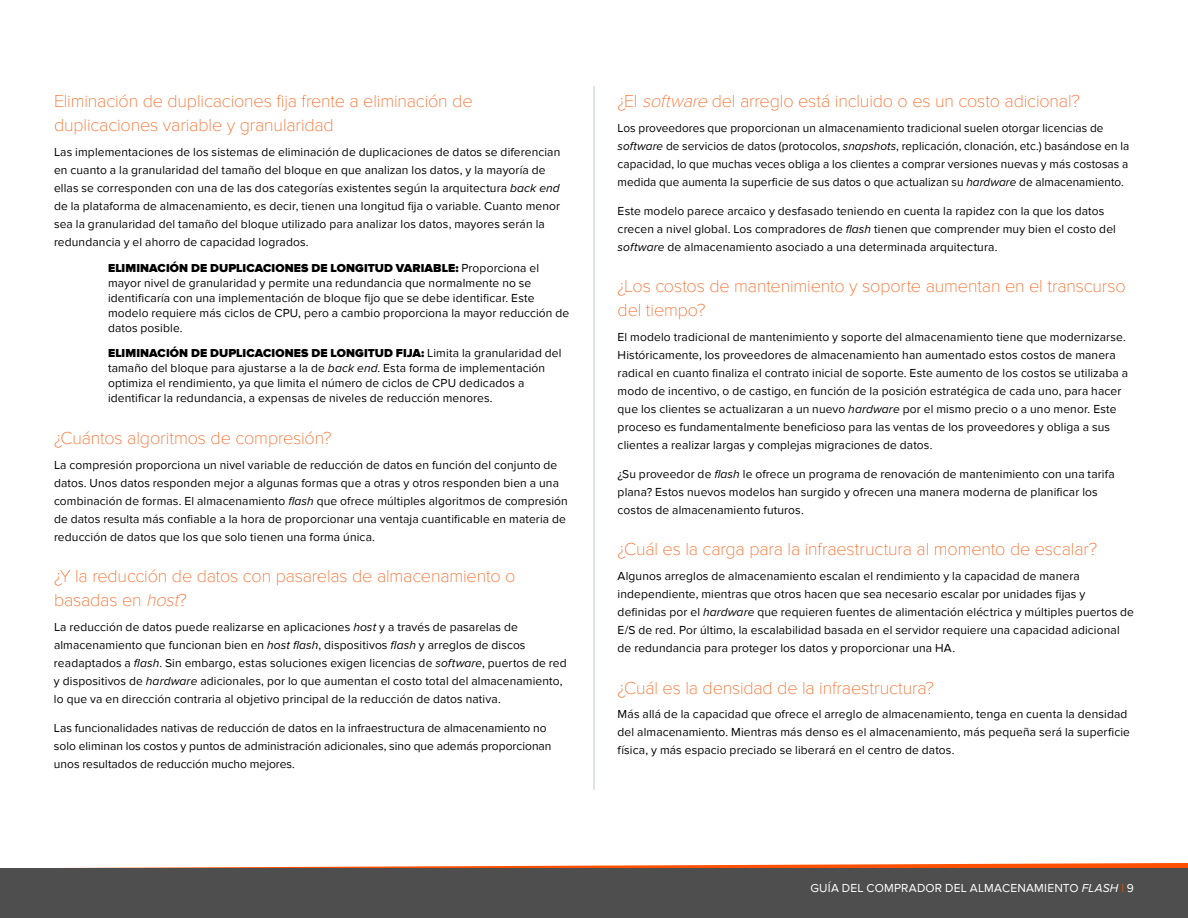
<style>
.page{position:relative;width:1188px;height:918px;background:#fff}
.page>*{position:absolute;margin:0;border:0;box-sizing:border-box;transform-origin:0 0}
.t1{font:100 18px/24px "Proxima Nova T";letter-spacing:-.01em;color:#fe5000}
.t2{font:12px/18px "Proxima Nova";letter-spacing:.01em;color:#000}
.t3{font:12px "Proxima Nova";letter-spacing:.015em;color:#fff}
.s1{font-style:italic}
.s2{font-weight:900}
.s3{color:#fe5000}
</style>
<div class="page">
<hr style="left:594px;top:86px;width:1px;height:704px;background:#c5c6c7">
<svg style="left:66px;top:863px;width:1122px;height:5px"></svg>
<div style="left:0;top:868px;width:1188px;height:50px;background:#4e4e4e"></div>
<h1 class="t1" style="left:54px;top:89px;width:420px">Eliminación de duplicaciones fija frente a eliminación de duplicaciones variable y granularidad</h1>
<p class="t2" style="left:54px;top:143px;width:508px">Las implementaciones de los sistemas de eliminación de duplicaciones de datos se diferencian en cuanto a la granularidad del tamaño del bloque en que analizan los datos, y la mayoría de ellas se corresponden con una de las dos categorías existentes según la arquitectura <span class="s1">back end </span>de la plataforma de almacenamiento, es decir, tienen una longitud fija o variable. Cuanto menor sea la granularidad del tamaño del bloque utilizado para analizar los datos, mayores serán la redundancia y el ahorro de capacidad logrados.</p>
<p class="t2" style="left:108px;top:260px;width:463px;line-height:15px"><span class="s2">ELIMINACIÓN DE DUPLICACIONES DE LONGITUD VARIABLE:</span> Proporciona el mayor nivel de granularidad y permite una redundancia que normalmente no se identificaría con una implementación de bloque fijo que se debe identificar. Este modelo requiere más ciclos de CPU, pero a cambio proporciona la mayor reducción de datos posible.</p>
<p class="t2" style="left:108px;top:346px;width:455px;line-height:15px"><span class="s2">ELIMINACIÓN DE DUPLICACIONES DE LONGITUD FIJA:</span> Limita la granularidad del tamaño del bloque para ajustarse a la de <span class="s1">back end</span>. Esta forma de implementación optimiza el rendimiento, ya que limita el número de ciclos de CPU dedicados a identificar la redundancia, a expensas de niveles de reducción menores.</p>
<h1 class="t1" style="left:54px;top:426px;width:279px">¿Cuántos algoritmos de compresión?</h1>
<p class="t2" style="left:54px;top:456px;width:515px">La compresión proporciona un nivel variable de reducción de datos en función del conjunto de datos. Unos datos responden mejor a algunas formas que a otras y otros responden bien a una combinación de formas. El almacenamiento <span class="s1">flash</span> que ofrece múltiples algoritmos de compresión de datos resulta más confiable a la hora de proporcionar una ventaja cuantificable en materia de reducción de datos que los que solo tienen una forma única.</p>
<h1 class="t1" style="left:54px;top:564px;width:463px">¿Y la reducción de datos con pasarelas de almacenamiento o basadas en <span class="s1">host</span>?</h1>
<p class="t2" style="left:54px;top:618px;width:514px">La reducción de datos puede realizarse en aplicaciones <span class="s1">host</span> y a través de pasarelas de almacenamiento que funcionan bien en <span class="s1">host flash</span>, dispositivos <span class="s1">flash</span> y arreglos de discos readaptados a <span class="s1">flash</span>. Sin embargo, estas soluciones exigen licencias de <span class="s1">software</span>, puertos de red y dispositivos de <span class="s1">hardware</span> adicionales, por lo que aumentan el costo total del almacenamiento, lo que va en dirección contraria al objetivo principal de la reducción de datos nativa.</p>
<p class="t2" style="left:54px;top:719px;width:499px">Las funcionalidades nativas de reducción de datos en la infraestructura de almacenamiento no solo eliminan los costos y puntos de administración adicionales, sino que además proporcionan unos resultados de reducción mucho mejores.</p>
<h1 class="t1" style="left:618px;top:89px;width:464px">¿El <span class="s1">software</span> del arreglo está incluido o es un costo adicional?</h1>
<p class="t2" style="left:618px;top:119px;width:513px">Los proveedores que proporcionan un almacenamiento tradicional suelen otorgar licencias de <span class="s1">software</span> de servicios de datos (protocolos, <span class="s1">snapshots</span>, replicación, clonación, etc.) basándose en la capacidad, lo que muchas veces obliga a los clientes a comprar versiones nuevas y más costosas a medida que aumenta la superficie de sus datos o que actualizan su <span class="s1">hardware</span> de almacenamiento.</p>
<p class="t2" style="left:618px;top:202px;width:500px">Este modelo parece arcaico y desfasado teniendo en cuenta la rapidez con la que los datos crecen a nivel global. Los compradores de <span class="s1">flash</span> tienen que comprender muy bien el costo del <span class="s1">software</span> de almacenamiento asociado a una determinada arquitectura.</p>
<h1 class="t1" style="left:618px;top:274px;width:510px">¿Los costos de mantenimiento y soporte aumentan en el transcurso del tiempo?</h1>
<p class="t2" style="left:618px;top:328px;width:512px">El modelo tradicional de mantenimiento y soporte del almacenamiento tiene que modernizarse.<br>Históricamente, los proveedores de almacenamiento han aumentado estos costos de manera radical en cuanto finaliza el contrato inicial de soporte. Este aumento de los costos se utilizaba a modo de incentivo, o de castigo, en función de la posición estratégica de cada uno, para hacer que los clientes se actualizaran a un nuevo <span class="s1">hardware</span> por el mismo precio o a uno menor. Este proceso es fundamentalmente beneficioso para las ventas de los proveedores y obliga a sus clientes a realizar largas y complejas migraciones de datos.</p>
<p class="t2" style="left:618px;top:465px;width:499px">¿Su proveedor de <span class="s1">flash</span> le ofrece un programa de renovación de mantenimiento con una tarifa plana? Estos nuevos modelos han surgido y ofrecen una manera moderna de planificar los costos de almacenamiento futuros.</p>
<h1 class="t1" style="left:618px;top:537px;width:481px">¿Cuál es la carga para la infraestructura al momento de escalar?</h1>
<p class="t2" style="left:618px;top:567px;width:518px">Algunos arreglos de almacenamiento escalan el rendimiento y la capacidad de manera independiente, mientras que otros hacen que sea necesario escalar por unidades fijas y definidas por el <span class="s1">hardware</span> que requieren fuentes de alimentación eléctrica y múltiples puertos de E/S de red. Por último, la escalabilidad basada en el servidor requiere una capacidad adicional de redundancia para proteger los datos y proporcionar una HA.</p>
<h1 class="t1" style="left:618px;top:676px;width:318px">¿Cuál es la densidad de la infraestructura?</h1>
<p class="t2" style="left:618px;top:706px;width:514px">Más allá de la capacidad que ofrece el arreglo de almacenamiento, tenga en cuenta la densidad del almacenamiento. Mientras más denso es el almacenamiento, más pequeña será la superficie física, y más espacio preciado se liberará en el centro de datos.</p>
<p class="t3" style="left:811px;top:881px;width:325px">GUÍA DEL COMPRADOR DEL ALMACENAMIENTO <span class="s1">FLASH</span> <span class="s3">|</span> 9</p>
</div>
